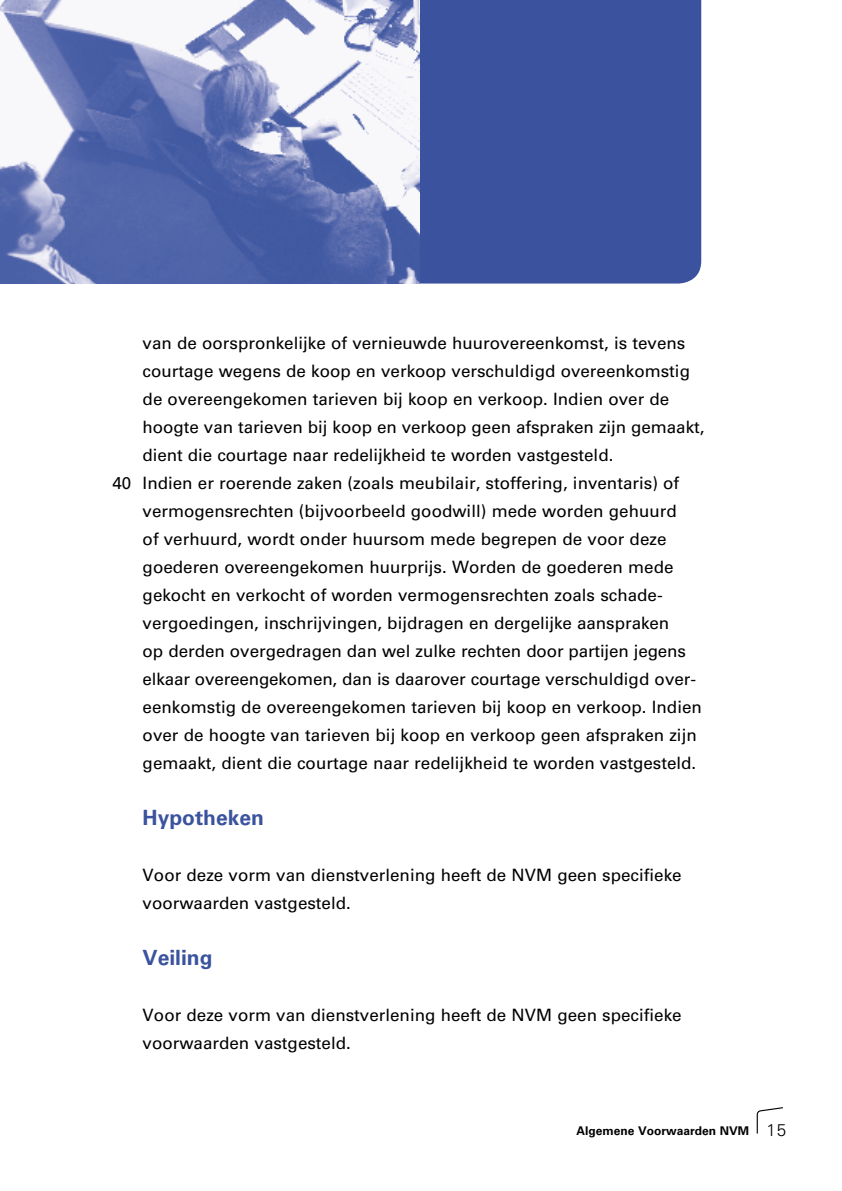
<style>
.page{position:relative;width:842px;height:1191px;background:#fff}
.page>*{position:absolute;margin:0;border:0;box-sizing:border-box;transform-origin:0 0}
.t1{font:700 21px "Univers";color:#3b539e}
.t2{font:17px/28px "Univers";color:#000}
.t3{font:700 12px "Univers";color:#000}
.s1{font-weight:300;font-size:17px}
</style>
<div class="page">
<svg style="left:756px;top:1107px;width:27px;height:26px"></svg>
<div style="left:420px;top:0;width:281px;height:283px;background:#3b539e"></div>
<img style="left:0;top:0;width:420px;height:283px">
<p class="t2" style="left:143px;top:329px;width:544px">van de oorspronkelijke of vernieuwde huurovereenkomst, is tevens</p>
<p class="t2" style="left:143px;top:357px;width:549px">courtage wegens de koop en verkoop verschuldigd overeenkomstig</p>
<p class="t2" style="left:143px;top:385px;width:528px">de overeengekomen tarieven bij koop en verkoop. Indien over de</p>
<p class="t2" style="left:143px;top:413px;width:563px">hoogte van tarieven bij koop en verkoop geen afspraken zijn gemaakt,</p>
<p class="t2" style="left:143px;top:441px;width:472px">dient die courtage naar redelijkheid te worden vastgesteld.</p>
<p class="t2" style="left:112px;top:469px;width:568px">40 Indien er roerende zaken (zoals meubilair, stoffering, inventaris) of</p>
<p class="t2" style="left:143px;top:497px;width:536px">vermogensrechten (bijvoorbeeld goodwill) mede worden gehuurd</p>
<p class="t2" style="left:143px;top:525px;width:525px">of verhuurd, wordt onder huursom mede begrepen de voor deze</p>
<p class="t2" style="left:143px;top:553px;width:532px">goederen overeengekomen huurprijs. Worden de goederen mede</p>
<p class="t2" style="left:143px;top:581px;width:521px">gekocht en verkocht of worden vermogensrechten zoals schade-</p>
<p class="t2" style="left:143px;top:609px;width:528px">vergoedingen, inschrijvingen, bijdragen en dergelijke aanspraken</p>
<p class="t2" style="left:143px;top:637px;width:545px">op derden overgedragen dan wel zulke rechten door partijen jegens</p>
<p class="t2" style="left:143px;top:665px;width:555px">elkaar overeengekomen, dan is daarover courtage verschuldigd over-</p>
<p class="t2" style="left:143px;top:693px;width:561px">eenkomstig de overeengekomen tarieven bij koop en verkoop. Indien</p>
<p class="t2" style="left:143px;top:721px;width:556px">over de hoogte van tarieven bij koop en verkoop geen afspraken zijn</p>
<p class="t2" style="left:143px;top:749px;width:555px">gemaakt, dient die courtage naar redelijkheid te worden vastgesteld.</p>
<p class="t1" style="left:143px;top:805px;width:123px">Hypotheken</p>
<p class="t2" style="left:143px;top:861px;width:540px">Voor deze vorm van dienstverlening heeft de NVM geen specifieke voorwaarden vastgesteld.</p>
<p class="t1" style="left:143px;top:945px;width:72px">Veiling</p>
<p class="t2" style="left:143px;top:1001px;width:540px">Voor deze vorm van dienstverlening heeft de NVM geen specifieke voorwaarden vastgesteld.</p>
<p class="t3" style="left:576px;top:1123px;width:211px">Algemene Voorwaarden NVM <span class="s1">15</span></p>
</div>
